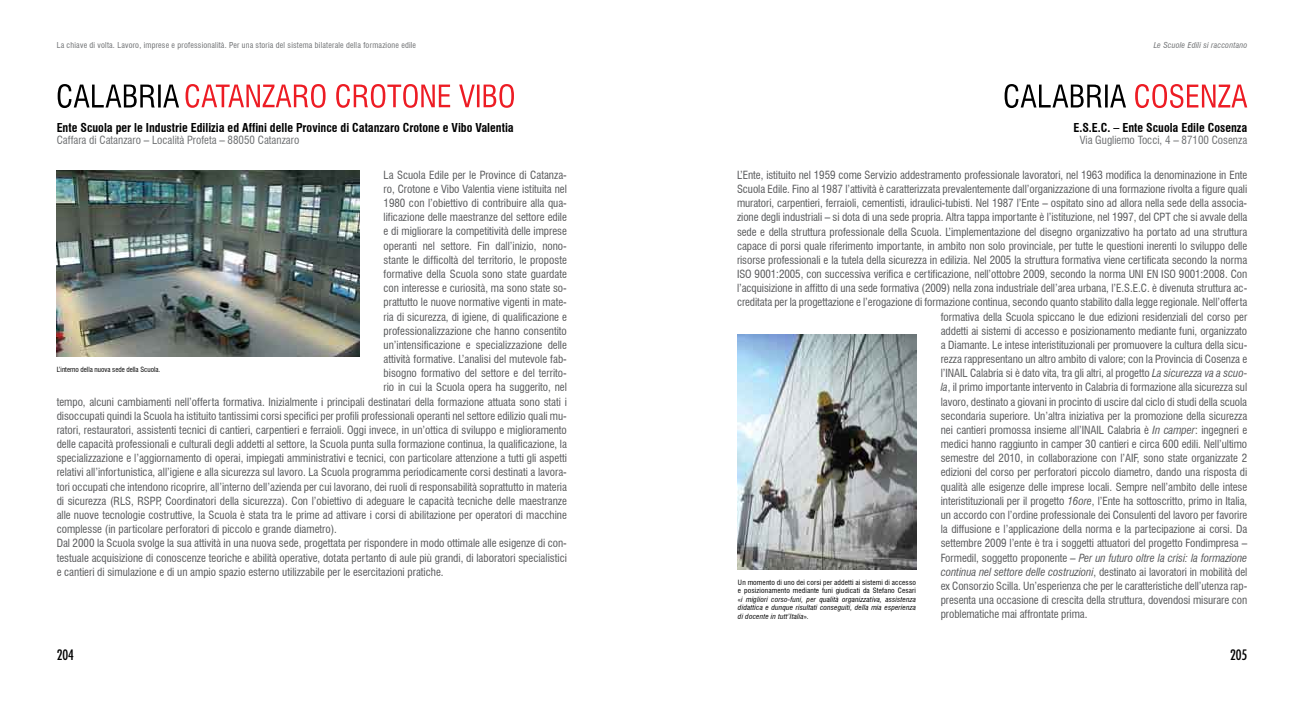
<style>
.page{position:relative;width:1304px;height:709px;background:#fff}
.page>*{position:absolute;margin:0;border:0;box-sizing:border-box;transform-origin:0 0}
.t1{font:condensed 14px "Futura Std";color:#000}
.t2{font:700 condensed 12px "Swiss 721 BT";color:#000}
.t3{font:condensed 11px "Swiss 721 BT";letter-spacing:-.005em;color:#58595b}
.t4{font:condensed 11px "Swiss 721 BT";color:#6d6f71}
.t5{font:italic condensed 11px "Swiss 721 BT";letter-spacing:-.005em;color:#58595b}
.t6{font:condensed 8px "Swiss 721 BT";letter-spacing:.025em;color:#6d6f71}
.t7{font:italic condensed 8px "Swiss 721 BT";letter-spacing:.025em;color:#6d6f71}
.t8{font:italic condensed 7.1px/8.5px "Swiss 721 BT";letter-spacing:.02em;color:#000;text-align:justify;scale:1.04 1}
.t9{font:condensed 7px "Swiss 721 BT";color:#000}
.s1{font-style:italic}
.s2{font-style:normal}
.s3{font-family:"Myriad Pro";font-style:normal;font-stretch:normal}
</style>
<div class="page">
<img style="left:737px;top:335px;width:180px;height:235px">
<svg style="left:1135px;top:84px;width:112px;height:24px"></svg>
<svg style="left:1005px;top:84px;width:121px;height:24px"></svg>
<svg style="left:58px;top:84px;width:121px;height:24px"></svg>
<svg style="left:186px;top:84px;width:328px;height:24px"></svg>
<img style="left:57px;top:171px;width:302px;height:186px">
<p class="t6" style="left:57px;top:40px;width:361px">La chiave di volta. Lavoro, imprese e professionalità. Per una storia del sistema bilaterale della formazione edile</p>
<p class="t7" style="left:1154px;top:40px;width:95px">Le Scuole Edili si raccontano</p>
<p class="t2" style="left:57px;top:120px;width:459px">Ente Scuola per le Industrie Edilizia ed Affini delle Province di Catanzaro Crotone e Vibo Valentia</p>
<p class="t4" style="left:57px;top:133px;width:244px">Caffara di Catanzaro – Località Profeta – 88050 Catanzaro</p>
<p class="t3" style="left:384px;top:168px;width:185px">La Scuola Edile per le Province di Catanza-</p>
<p class="t3" style="left:384px;top:182px;width:185px">ro, Crotone e Vibo Valentia viene istituita nel</p>
<p class="t3" style="left:384px;top:196px;width:185px">1980 con l’obiettivo di contribuire alla qua-</p>
<p class="t3" style="left:384px;top:211px;width:185px">lificazione delle maestranze del settore edile</p>
<p class="t3" style="left:384px;top:225px;width:185px">e di migliorare la competitività delle imprese</p>
<p class="t3" style="left:384px;top:239px;width:185px">operanti nel settore. Fin dall’inizio, nono-</p>
<p class="t3" style="left:384px;top:253px;width:185px">stante le difficoltà del territorio, le proposte</p>
<p class="t3" style="left:384px;top:267px;width:185px">formative della Scuola sono state guardate</p>
<p class="t3" style="left:384px;top:281px;width:185px">con interesse e curiosità, ma sono state so-</p>
<p class="t3" style="left:384px;top:296px;width:185px">prattutto le nuove normative vigenti in mate-</p>
<p class="t3" style="left:384px;top:310px;width:185px">ria di sicurezza, di igiene, di qualificazione e</p>
<p class="t3" style="left:384px;top:324px;width:185px">professionalizzazione che hanno consentito</p>
<p class="t3" style="left:384px;top:338px;width:185px">un’intensificazione e specializzazione delle</p>
<p class="t3" style="left:384px;top:352px;width:185px">attività formative. L’analisi del mutevole fab-</p>
<p class="t3" style="left:384px;top:366px;width:185px">bisogno formativo del settore e del territo-</p>
<p class="t3" style="left:384px;top:381px;width:185px">rio in cui la Scuola opera ha suggerito, nel</p>
<p class="t3" style="left:57px;top:395px;width:512px">tempo, alcuni cambiamenti nell’offerta formativa. Inizialmente i principali destinatari della formazione attuata sono stati i</p>
<p class="t3" style="left:57px;top:409px;width:512px">disoccupati quindi la Scuola ha istituito tantissimi corsi specifici per profili professionali operanti nel settore edilizio quali mu-</p>
<p class="t3" style="left:57px;top:423px;width:512px">ratori, restauratori, assistenti tecnici di cantieri, carpentieri e ferraioli. Oggi invece, in un’ottica di sviluppo e miglioramento</p>
<p class="t3" style="left:57px;top:437px;width:512px">delle capacità professionali e culturali degli addetti al settore, la Scuola punta sulla formazione continua, la qualificazione, la</p>
<p class="t3" style="left:57px;top:451px;width:512px">specializzazione e l’aggiornamento di operai, impiegati amministrativi e tecnici, con particolare attenzione a tutti gli aspetti</p>
<p class="t3" style="left:57px;top:466px;width:512px">relativi all’infortunistica, all’igiene e alla sicurezza sul lavoro. La Scuola programma periodicamente corsi destinati a lavora-</p>
<p class="t3" style="left:57px;top:480px;width:512px">tori occupati che intendono ricoprire, all’interno dell’azienda per cui lavorano, dei ruoli di responsabilità soprattutto in materia</p>
<p class="t3" style="left:57px;top:494px;width:512px">di sicurezza (RLS, RSPP, Coordinatori della sicurezza). Con l’obiettivo di adeguare le capacità tecniche delle maestranze</p>
<p class="t3" style="left:57px;top:508px;width:512px">alle nuove tecnologie costruttive, la Scuola è stata tra le prime ad attivare i corsi di abilitazione per operatori di macchine</p>
<p class="t3" style="left:57px;top:522px;width:282px">complesse (in particolare perforatori di piccolo e grande diametro).</p>
<p class="t3" style="left:57px;top:536px;width:512px">Dal 2000 la Scuola svolge la sua attività in una nuova sede, progettata per rispondere in modo ottimale alle esigenze di con-</p>
<p class="t3" style="left:57px;top:551px;width:512px">testuale acquisizione di conoscenze teoriche e abilità operative, dotata pertanto di aule più grandi, di laboratori specialistici</p>
<p class="t3" style="left:57px;top:565px;width:388px">e cantieri di simulazione e di un ampio spazio esterno utilizzabile per le esercitazioni pratiche.</p>
<p class="t9" style="left:57px;top:365px;width:105px">L’interno della nuova sede della Scuola.</p>
<p class="t2" style="left:1073px;top:120px;width:175px">E.S.E.C. – Ente Scuola Edile Cosenza</p>
<p class="t4" style="left:1080px;top:133px;width:169px">Via Gugliemo Tocci, 4 – 87100 Cosenza</p>
<p class="t3" style="left:737px;top:168px;width:512px">L’Ente, istituito nel 1959 come Servizio addestramento professionale lavoratori, nel 1963 modifica la denominazione in Ente</p>
<p class="t3" style="left:737px;top:182px;width:512px">Scuola Edile. Fino al 1987 l’attività è caratterizzata prevalentemente dall’organizzazione di una formazione rivolta a figure quali</p>
<p class="t3" style="left:737px;top:196px;width:512px">muratori, carpentieri, ferraioli, cementisti, idraulici-tubisti. Nel 1987 l’Ente – ospitato sino ad allora nella sede della associa-</p>
<p class="t3" style="left:737px;top:211px;width:512px">zione degli industriali – si dota di una sede propria. Altra tappa importante è l’istituzione, nel 1997, del CPT che si avvale della</p>
<p class="t3" style="left:737px;top:225px;width:512px">sede e della struttura professionale della Scuola. L’implementazione del disegno organizzativo ha portato ad una struttura</p>
<p class="t3" style="left:737px;top:239px;width:512px">capace di porsi quale riferimento importante, in ambito non solo provinciale, per tutte le questioni inerenti lo sviluppo delle</p>
<p class="t3" style="left:737px;top:253px;width:512px">risorse professionali e la tutela della sicurezza in edilizia. Nel 2005 la struttura formativa viene certificata secondo la norma</p>
<p class="t3" style="left:737px;top:267px;width:512px">ISO 9001:2005, con successiva verifica e certificazione, nell’ottobre 2009, secondo la norma UNI EN ISO 9001:2008. Con</p>
<p class="t3" style="left:737px;top:281px;width:512px">l’acquisizione in affitto di una sede formativa (2009) nella zona industriale dell’area urbana, l’E.S.E.C. è divenuta struttura ac-</p>
<p class="t3" style="left:737px;top:296px;width:512px">creditata per la progettazione e l’erogazione di formazione continua, secondo quanto stabilito dalla legge regionale. Nell’offerta</p>
<p class="t3" style="left:941px;top:310px;width:308px">formativa della Scuola spiccano le due edizioni residenziali del corso per</p>
<p class="t3" style="left:941px;top:324px;width:308px">addetti ai sistemi di accesso e posizionamento mediante funi, organizzato</p>
<p class="t3" style="left:941px;top:338px;width:308px">a Diamante. Le intese interistituzionali per promuovere la cultura della sicu-</p>
<p class="t3" style="left:941px;top:352px;width:308px">rezza rappresentano un altro ambito di valore; con la Provincia di Cosenza e</p>
<p class="t3" style="left:941px;top:366px;width:308px">l’INAIL Calabria si è dato vita, tra gli altri, al progetto <span class="s1">La sicurezza va a scuo-</span></p>
<p class="t3" style="left:941px;top:381px;width:308px"><span class="s1">la</span>, il primo importante intervento in Calabria di formazione alla sicurezza sul</p>
<p class="t3" style="left:941px;top:395px;width:308px">lavoro, destinato a giovani in procinto di uscire dal ciclo di studi della scuola</p>
<p class="t3" style="left:941px;top:409px;width:308px">secondaria superiore. Un’altra iniziativa per la promozione della sicurezza</p>
<p class="t3" style="left:941px;top:423px;width:308px">nei cantieri promossa insieme all’INAIL Calabria è <span class="s1">In camper</span>: ingegneri e</p>
<p class="t3" style="left:941px;top:437px;width:308px">medici hanno raggiunto in camper 30 cantieri e circa 600 edili. Nell’ultimo</p>
<p class="t3" style="left:941px;top:451px;width:308px">semestre del 2010, in collaborazione con l’AIF, sono state organizzate 2</p>
<p class="t3" style="left:941px;top:466px;width:308px">edizioni del corso per perforatori piccolo diametro, dando una risposta di</p>
<p class="t3" style="left:941px;top:480px;width:308px">qualità alle esigenze delle imprese locali. Sempre nell’ambito delle intese</p>
<p class="t3" style="left:941px;top:494px;width:308px">interistituzionali per il progetto <span class="s1">16ore</span>, l’Ente ha sottoscritto, primo in Italia,</p>
<p class="t3" style="left:941px;top:508px;width:308px">un accordo con l’ordine professionale dei Consulenti del lavoro per favorire</p>
<p class="t3" style="left:941px;top:522px;width:308px">la diffusione e l’applicazione della norma e la partecipazione ai corsi. Da</p>
<p class="t3" style="left:941px;top:536px;width:308px">settembre 2009 l’ente è tra i soggetti attuatori del progetto Fondimpresa –</p>
<p class="t5" style="left:941px;top:551px;width:308px"><span class="s2">Formedil, soggetto proponente –</span> Per un futuro oltre la crisi: la formazione</p>
<p class="t3" style="left:941px;top:565px;width:308px"><span class="s1">continua nel settore delle costruzioni</span>, destinato ai lavoratori in mobilità del</p>
<p class="t3" style="left:941px;top:579px;width:308px">ex Consorzio Scilla. Un’esperienza che per le caratteristiche dell’utenza rap-</p>
<p class="t3" style="left:941px;top:593px;width:308px">presenta una occasione di crescita della struttura, dovendosi misurare con</p>
<p class="t3" style="left:941px;top:607px;width:148px">problematiche mai affrontate prima.</p>
<p class="t8" style="left:738px;top:577px;width:173px"><span class="s2">Un momento di uno dei corsi per addetti ai sistemi di accesso e posizionamento mediante funi giudicati da Stefano Cesari </span><span class="s3">«</span>i migliori corso-funi, per qualità organizzativa, assistenza didattica e dunque risultati conseguiti, della mia esperienza di docente in tutt’Italia<span class="s3">»</span>.</p>
<p class="t1" style="left:57px;top:646px;width:19px">204</p>
<p class="t1" style="left:1230px;top:646px;width:19px">205</p>
</div>
